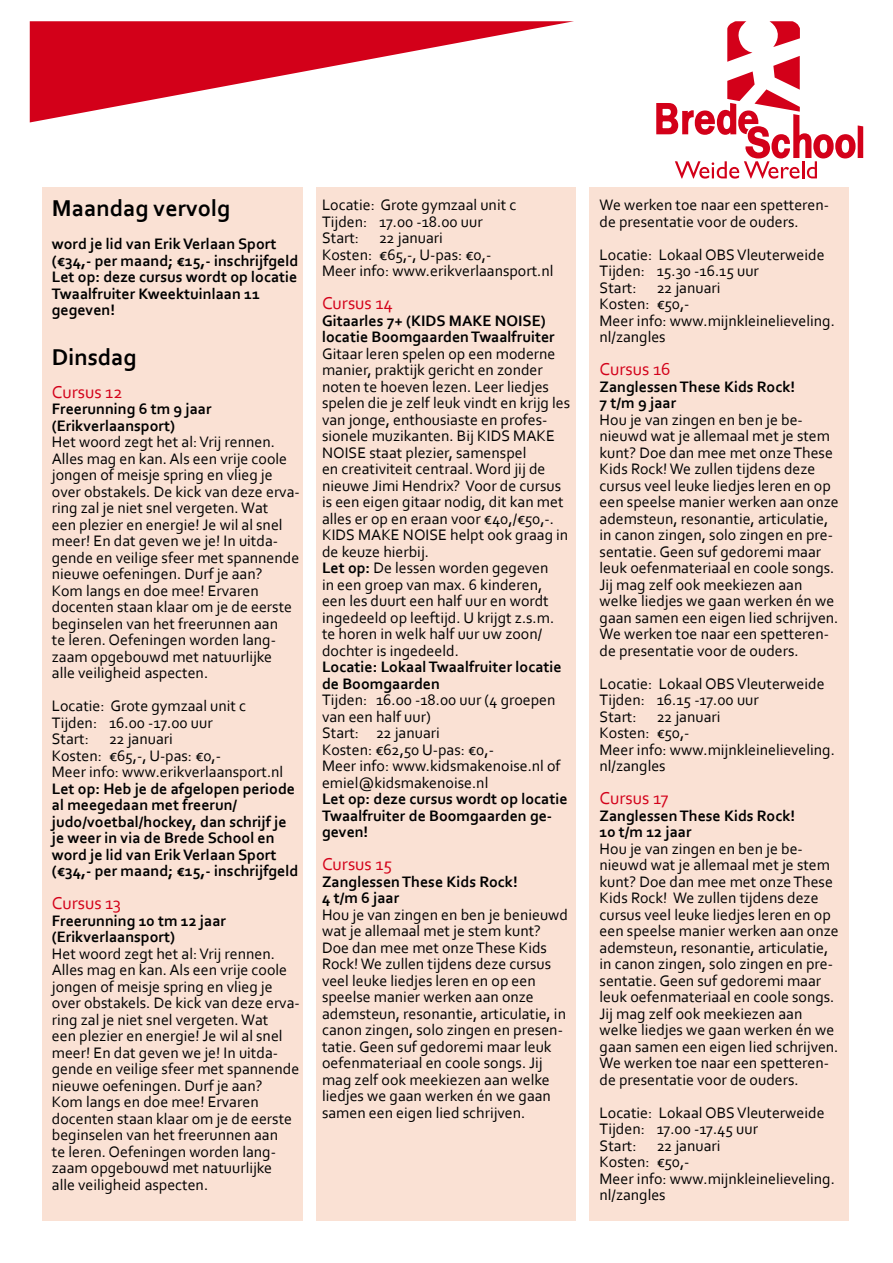
<style>
.page{position:relative;width:893px;height:1263px;background:#fff}
.page>*{position:absolute;margin:0;border:0;box-sizing:border-box;transform-origin:0 0}
.t1{font:700 24px "Corbel";color:#000}
.t2{font:18px "Corbel";color:#d30019}
.t3{font:15.9px/16.5px "Corbel";color:#000}
.t4{font:700 15.9px/16.5px "Corbel";color:#000}
.s1{font-weight:700}
</style>
<div class="page">
<svg style="left:30px;top:21px;width:544px;height:101px"></svg>
<div style="left:43px;top:187px;width:260px;height:1033px;background:#fae1d4"></div>
<div style="left:316px;top:187px;width:260px;height:1033px;background:#fae1d4"></div>
<div style="left:589px;top:187px;width:259px;height:1033px;background:#fae1d4"></div>
<svg style="left:656px;top:21px;width:208px;height:158px"></svg>
<h1 class="t1" style="left:52px;top:193px;width:180px">Maandag vervolg</h1>
<p class="t4" style="left:52px;top:235px;width:248px">word je lid van Erik Verlaan Sport (€34,- per maand; €15,- inschrijfgeld<br>Let op: deze cursus wordt op locatie<br>Twaalfruiter Kweektuinlaan 11 gegeven!</p>
<h1 class="t1" style="left:52px;top:342px;width:86px">Dinsdag</h1>
<p class="t2" style="left:52px;top:380px;width:72px">Cursus 12</p>
<p class="t4" style="left:52px;top:400px;width:161px">Freerunning 6 tm 9 jaar (Erikverlaansport)</p>
<p class="t3" style="left:52px;top:433px;width:249px">Het woord zegt het al: Vrij rennen.<br>Alles mag en kan. Als een vrije coole jongen of meisje spring en vlieg je over obstakels. De kick van deze erva&shy;ring zal je niet snel vergeten. Wat<br>een plezier en energie! Je wil al snel meer! En dat geven we je! In uitda&shy;gende en veilige sfeer met spannende nieuwe oefeningen. Durf je aan?<br>Kom langs en doe mee! Ervaren docenten staan klaar om je de eerste beginselen van het freerunnen aan<br>te leren. Oefeningen worden lang&shy;zaam opgebouwd met natuurlijke<br>alle veiligheid aspecten.</p>
<p class="t3" style="left:52px;top:697px;width:196px">Locatie: Grote gymzaal unit c<br>Tijden: 16.00 -17.00 uur<br>Start:</p>
<p class="t3" style="left:52px;top:730px;width:233px;text-indent:57px">22 januari<br>Kosten: €65,-, U-pas: €0,-<br>Meer info: www.erikverlaansport.nl</p>
<p class="t4" style="left:52px;top:780px;width:248px">Let op: Heb je de afgelopen periode al meegedaan met freerun/ judo/voetbal/hockey, dan schrijf je je weer in via de Brede School en word je lid van Erik Verlaan Sport (€34,- per maand; €15,- inschrijfgeld</p>
<p class="t2" style="left:52px;top:892px;width:71px">Cursus 13</p>
<p class="t4" style="left:52px;top:912px;width:176px">Freerunning 10 tm 12 jaar (Erikverlaansport)</p>
<p class="t3" style="left:52px;top:945px;width:249px">Het woord zegt het al: Vrij rennen.<br>Alles mag en kan. Als een vrije coole jongen of meisje spring en vlieg je over obstakels. De kick van deze erva&shy;ring zal je niet snel vergeten. Wat<br>een plezier en energie! Je wil al snel meer! En dat geven we je! In uitda&shy;gende en veilige sfeer met spannende nieuwe oefeningen. Durf je aan?<br>Kom langs en doe mee! Ervaren docenten staan klaar om je de eerste beginselen van het freerunnen aan<br>te leren. Oefeningen worden lang&shy;zaam opgebouwd met natuurlijke<br>alle veiligheid aspecten.</p>
<p class="t3" style="left:322px;top:196px;width:196px">Locatie: Grote gymzaal unit c<br>Tijden: 17.00 -18.00 uur<br>Start:</p>
<p class="t3" style="left:322px;top:229px;width:233px;text-indent:57px">22 januari<br>Kosten: €65,-, U-pas: €0,-<br>Meer info: www.erikverlaansport.nl</p>
<p class="t2" style="left:322px;top:292px;width:72px">Cursus 14</p>
<p class="t4" style="left:322px;top:312px;width:234px">Gitaarles 7+ (KIDS MAKE NOISE) locatie Boomgaarden Twaalfruiter</p>
<p class="t3" style="left:322px;top:345px;width:250px">Gitaar leren spelen op een moderne manier, praktijk gericht en zonder noten te hoeven lezen. Leer liedjes spelen die je zelf leuk vindt en krijg les van jonge, enthousiaste en profes&shy;sionele muzikanten. Bij KIDS MAKE NOISE staat plezier, samenspel<br>en creativiteit centraal. Word jij de nieuwe Jimi Hendrix? Voor de cursus is een eigen gitaar nodig, dit kan met alles er op en eraan voor €40,/€50,-.<br>KIDS MAKE NOISE helpt ook graag in de keuze hierbij.<br><span class="s1">Let op:</span> De lessen worden gegeven<br>in een groep van max. 6 kinderen, een les duurt een half uur en wordt ingedeeld op leeftijd. U krijgt z.s.m. te horen in welk half uur uw zoon/ dochter is ingedeeld.</p>
<p class="t4" style="left:322px;top:658px;width:241px">Locatie: Lokaal Twaalfruiter locatie de Boomgaarden</p>
<p class="t3" style="left:322px;top:691px;width:240px">Tijden: 16.00 -18.00 uur (4 groepen van een half uur)<br>Start: 22 januari<br>Kosten: €62,50 U-pas: €0,-<br>Meer info: www.kidsmakenoise.nl of emiel@kidsmakenoise.nl</p>
<p class="t4" style="left:322px;top:790px;width:247px">Let op: deze cursus wordt op locatie<br>Twaalfruiter de Boomgaarden ge&shy;geven!</p>
<p class="t2" style="left:322px;top:853px;width:72px">Cursus 15</p>
<p class="t4" style="left:322px;top:873px;width:197px">Zanglessen These Kids Rock!<br>4 t/m 6 jaar</p>
<p class="t3" style="left:322px;top:906px;width:248px">Hou je van zingen en ben je benieuwd wat je allemaal met je stem kunt?<br>Doe dan mee met onze These Kids Rock! We zullen tijdens deze cursus veel leuke liedjes leren en op een speelse manier werken aan onze ademsteun, resonantie, articulatie, in canon zingen, solo zingen en presen&shy;tatie. Geen suf gedoremi maar leuk oefenmateriaal en coole songs. Jij mag zelf ook meekiezen aan welke liedjes we gaan werken én we gaan samen een eigen lied schrijven.</p>
<p class="t3" style="left:600px;top:196px;width:231px">We werken toe naar een spetteren&shy;de presentatie voor de ouders.</p>
<p class="t3" style="left:600px;top:246px;width:227px">Locatie: Lokaal OBS Vleuterweide<br>Tijden: 15.30 -16.15 uur<br>Start:</p>
<p class="t3" style="left:600px;top:279px;width:237px;text-indent:57px">22 januari<br>Kosten: €50,-<br>Meer info: www.mijnkleinelieveling. nl/zangles</p>
<p class="t2" style="left:600px;top:358px;width:72px">Cursus 16</p>
<p class="t4" style="left:600px;top:378px;width:197px">Zanglessen These Kids Rock!<br>7 t/m 9 jaar</p>
<p class="t3" style="left:600px;top:411px;width:241px">Hou je van zingen en ben je be&shy;nieuwd wat je allemaal met je stem kunt? Doe dan mee met onze These Kids Rock! We zullen tijdens deze cursus veel leuke liedjes leren en op een speelse manier werken aan onze ademsteun, resonantie, articulatie, in canon zingen, solo zingen en pre&shy;sentatie. Geen suf gedoremi maar leuk oefenmateriaal en coole songs.<br>Jij mag zelf ook meekiezen aan welke liedjes we gaan werken én we gaan samen een eigen lied schrijven.<br>We werken toe naar een spetteren&shy;de presentatie voor de ouders.</p>
<p class="t3" style="left:600px;top:675px;width:227px">Locatie: Lokaal OBS Vleuterweide<br>Tijden: 16.15 -17.00 uur<br>Start:</p>
<p class="t3" style="left:600px;top:708px;width:237px;text-indent:57px">22 januari<br>Kosten: €50,-<br>Meer info: www.mijnkleinelieveling. nl/zangles</p>
<p class="t2" style="left:600px;top:787px;width:70px">Cursus 17</p>
<p class="t4" style="left:600px;top:807px;width:197px">Zanglessen These Kids Rock!<br>10 t/m 12 jaar</p>
<p class="t3" style="left:600px;top:840px;width:241px">Hou je van zingen en ben je be&shy;nieuwd wat je allemaal met je stem kunt? Doe dan mee met onze These Kids Rock! We zullen tijdens deze cursus veel leuke liedjes leren en op een speelse manier werken aan onze ademsteun, resonantie, articulatie, in canon zingen, solo zingen en pre&shy;sentatie. Geen suf gedoremi maar leuk oefenmateriaal en coole songs.<br>Jij mag zelf ook meekiezen aan welke liedjes we gaan werken én we gaan samen een eigen lied schrijven.<br>We werken toe naar een spetteren&shy;de presentatie voor de ouders.</p>
<p class="t3" style="left:600px;top:1104px;width:227px">Locatie: Lokaal OBS Vleuterweide<br>Tijden: 17.00 -17.45 uur<br>Start:</p>
<p class="t3" style="left:600px;top:1137px;width:237px;text-indent:57px">22 januari<br>Kosten: €50,-<br>Meer info: www.mijnkleinelieveling. nl/zangles</p>
</div>
